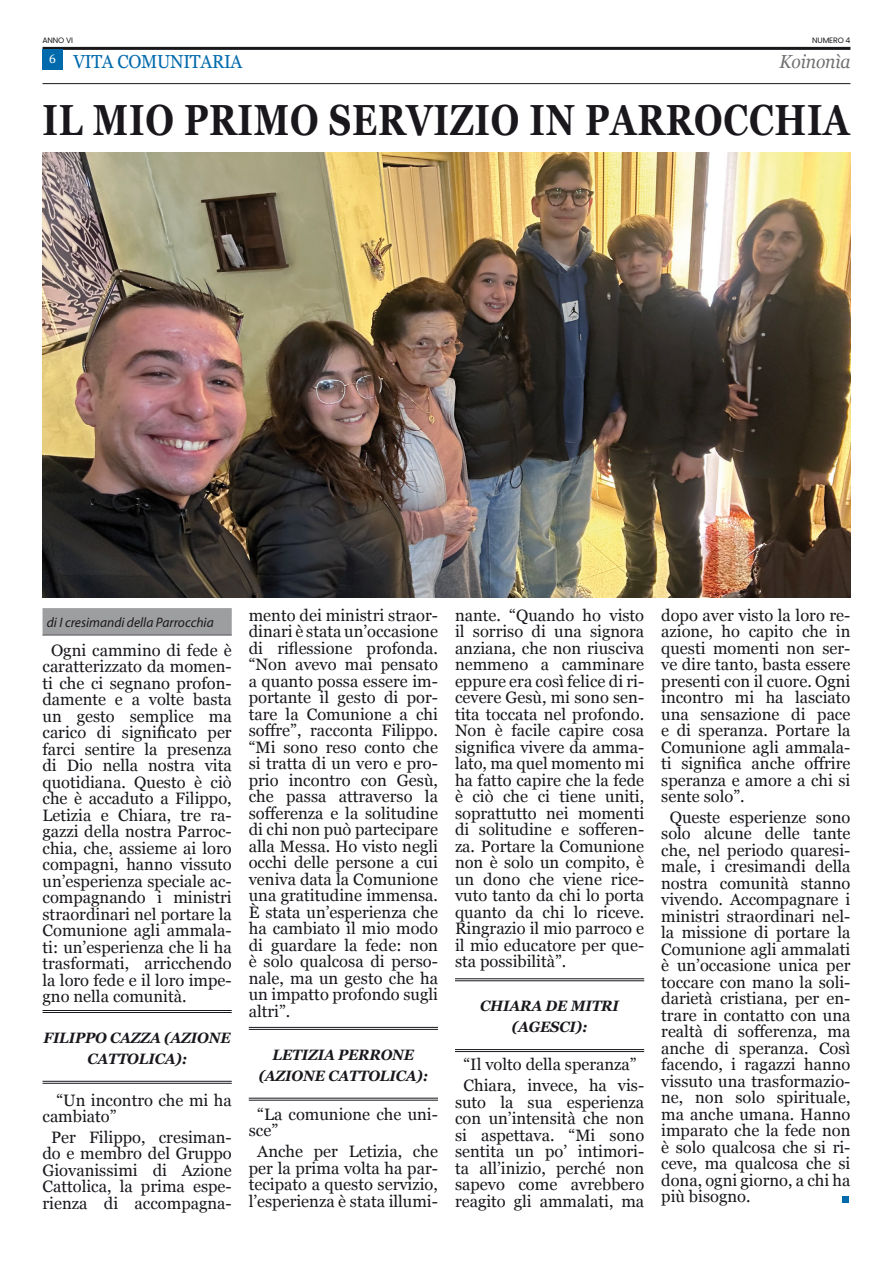
<style>
.page{position:relative;width:893px;height:1263px;background:#fff}
.page>*{position:absolute;margin:0;border:0;box-sizing:border-box;transform-origin:0 0}
.t1{font:700 43.5px "Georgia";letter-spacing:.02em;color:#1a171c;scale:.8 1}
.t2{font:18.75px "Georgia";letter-spacing:-.015em;color:#006aac;scale:.93 1}
.t3{font:italic 18.75px "Georgia";letter-spacing:-.01em;color:#707173;scale:.93 1}
.t4{font:16.5px/16.5px "Georgia";color:#1a171c;text-align:justify}
.Top{font:italic 700 15px/21px "Georgia";letter-spacing:-.01em;color:#1a171c;text-align:center;scale:.95 1}
.Siganture{font:italic 13.8px "Myriad Pro";color:#1a171c}
.t5{font:12.3px "Georgia";color:#fff}
.t6{font:7.8px "Poppins";letter-spacing:-.02em;color:#1a171c}
</style>
<div class="page">
<div style="left:43px;top:608px;width:189px;height:27px;background:#9d9ea0"></div>
<hr style="left:43px;top:635px;width:189px;height:1px;background:#58585a">
<hr style="left:43px;top:47px;width:807px;height:3px;background:#1a171c">
<hr style="left:43px;top:83px;width:807px;height:1px;background:#1a171c">
<div style="left:43px;top:50px;width:20px;height:20px;background:#006aac"></div>
<img style="left:43px;top:152px;width:807px;height:445px">
<div style="left:842px;top:1196px;width:7px;height:6px;background:#006aac"></div>
<hr style="left:43px;top:1010px;width:189px;height:1px;background:#1a171c">
<hr style="left:43px;top:1012px;width:189px;height:1px;background:#1a171c">
<hr style="left:43px;top:1081px;width:189px;height:1px;background:#1a171c">
<hr style="left:43px;top:1083px;width:189px;height:1px;background:#1a171c">
<hr style="left:249px;top:1027px;width:189px;height:1px;background:#1a171c">
<hr style="left:249px;top:1029px;width:189px;height:1px;background:#1a171c">
<hr style="left:249px;top:1098px;width:189px;height:1px;background:#1a171c">
<hr style="left:249px;top:1100px;width:189px;height:1px;background:#1a171c">
<hr style="left:455px;top:978px;width:189px;height:1px;background:#1a171c">
<hr style="left:455px;top:980px;width:189px;height:1px;background:#1a171c">
<hr style="left:455px;top:1049px;width:189px;height:1px;background:#1a171c">
<hr style="left:455px;top:1051px;width:189px;height:1px;background:#1a171c">
<p class="t6" style="left:43px;top:35px;width:32px">ANNO VI</p>
<p class="t6" style="left:812px;top:35px;width:40px">NUMERO 4</p>
<p class="t5" style="left:49px;top:50px;width:8px">6</p>
<p class="t2" style="left:73px;top:48px;width:183px">VITA COMUNITARIA</p>
<p class="t3" style="left:780px;top:48px;width:78px">Koinonìa</p>
<p class="t1" style="left:43px;top:87px;width:1010px">IL MIO PRIMO SERVIZIO IN PARROCCHIA</p>
<p class="Siganture" style="left:47px;top:613px;width:168px">di I cresimandi della Parrocchia</p>
<p class="t4" style="left:43px;top:641px;width:191px;text-indent:9px">Ogni cammino di fede è caratterizzato da momen&shy;ti che ci segnano profon&shy;damente e a volte basta un gesto semplice ma carico di significato per farci sentire la presenza di Dio nella nostra vita quotidiana. Questo è ciò che è accaduto a Filippo, Letizia e Chiara, tre ra&shy;gazzi della nostra Parroc&shy;chia, che, assieme ai loro compagni, hanno vissuto un’esperienza speciale ac&shy;compagnando i ministri straordinari nel portare la Comunione agli ammala&shy;ti: un’esperienza che li ha trasformati, arricchendo la loro fede e il loro impe&shy;gno nella comunità.</p>
<p class="Top" style="left:44px;top:1026px;width:198px">FILIPPO CAZZA (AZIONE<br>CATTOLICA):</p>
<p class="t4" style="left:43px;top:1091px;width:191px;text-indent:14px">“Un incontro che mi ha cambiato”</p>
<p class="t4" style="left:43px;top:1128px;width:191px;text-align:center">Per Filippo, cresiman&shy;do e membro del Gruppo<br>Giovanissimi di Azione<br>Cattolica, la prima espe&shy;rienza di accompagna-</p>
<p class="t4" style="left:249px;top:606px;width:191px">mento dei ministri straor&shy;dinari è stata un’occasione di riflessione profonda. “Non avevo mai pensato a quanto possa essere im&shy;portante il gesto di por&shy;tare la Comunione a chi soffre”, racconta Filippo. “Mi sono reso conto che si tratta di un vero e pro&shy;prio incontro con Gesù, che passa attraverso la sofferenza e la solitudine di chi non può partecipare alla Messa. Ho visto negli occhi delle persone a cui veniva data la Comunione una gratitudine immensa.<br>È stata un’esperienza che ha cambiato il mio modo di guardare la fede: non è solo qualcosa di perso&shy;nale, ma un gesto che ha un impatto profondo sugli altri”.</p>
<p class="Top" style="left:259px;top:1043px;width:180px">LETIZIA PERRONE (AZIONE CATTOLICA):</p>
<p class="t4" style="left:249px;top:1105px;width:191px;text-indent:9px">“La comunione che uni&shy;sce”</p>
<p class="t4" style="left:249px;top:1142px;width:191px;text-align:center">Anche per Letizia, che per la prima volta ha par&shy;tecipato a questo servizio, l’esperienza è stata illumi-</p>
<p class="t4" style="left:455px;top:606px;width:191px">nante. “Quando ho visto il sorriso di una signora anziana, che non riusciva nemmeno a camminare eppure era così felice di ri&shy;cevere Gesù, mi sono sen&shy;tita toccata nel profondo.<br>Non è facile capire cosa significa vivere da amma&shy;lato, ma quel momento mi ha fatto capire che la fede è ciò che ci tiene uniti, soprattutto nei momenti di solitudine e sofferen&shy;za. Portare la Comunione non è solo un compito, è un dono che viene rice&shy;vuto tanto da chi lo porta quanto da chi lo riceve.<br>Ringrazio il mio parroco e il mio educatore per que&shy;sta possibilità”.</p>
<p class="Top" style="left:480px;top:995px;width:147px">CHIARA DE MITRI (AGESCI):</p>
<p class="t4" style="left:463px;top:1056px;width:175px">“Il volto della speranza”</p>
<p class="t4" style="left:455px;top:1076px;width:191px;text-align:center">Chiara, invece, ha vis&shy;suto la sua esperienza con un’intensità che non si aspettava. “Mi sono sentita un po’ intimori&shy;ta all’inizio, perché non sapevo come avrebbero reagito gli ammalati, ma</p>
<p class="t4" style="left:661px;top:606px;width:191px">dopo aver visto la loro re&shy;azione, ho capito che in questi momenti non ser&shy;ve dire tanto, basta essere presenti con il cuore. Ogni incontro mi ha lasciato una sensazione di pace e di speranza. Portare la Comunione agli ammala&shy;ti significa anche offrire speranza e amore a chi si sente solo”.</p>
<p class="t4" style="left:661px;top:808px;width:191px;text-indent:9px">Queste esperienze sono solo alcune delle tante che, nel periodo quaresi&shy;male, i cresimandi della nostra comunità stanno vivendo. Accompagnare i ministri straordinari nel&shy;la missione di portare la Comunione agli ammalati è un’occasione unica per toccare con mano la soli&shy;darietà cristiana, per en&shy;trare in contatto con una realtà di sofferenza, ma anche di speranza. Così facendo, i ragazzi hanno vissuto una trasformazio&shy;ne, non solo spirituale, ma anche umana. Hanno imparato che la fede non è solo qualcosa che si ri&shy;ceve, ma qualcosa che si dona, ogni giorno, a chi ha più bisogno.</p>
</div>
